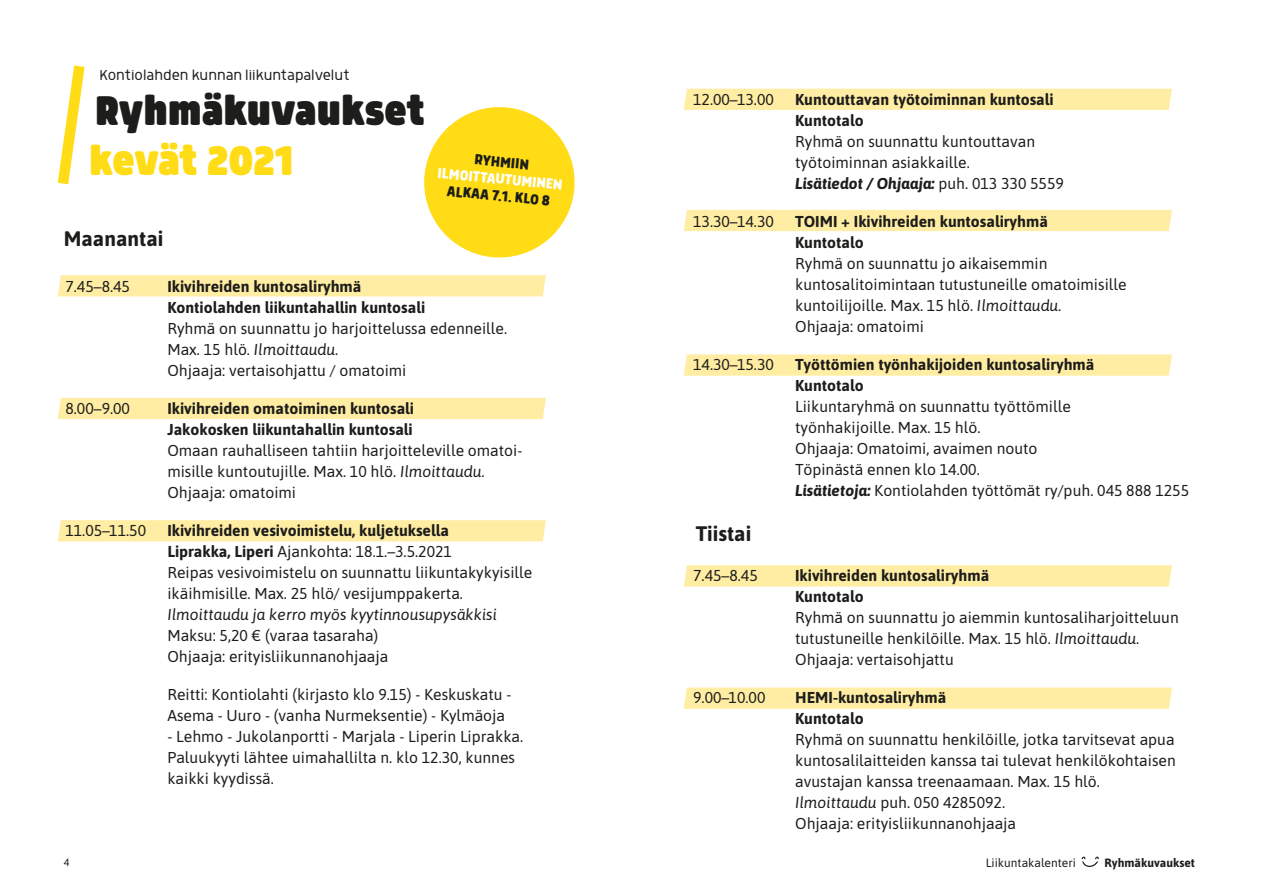
<style>
.page{position:relative;width:1263px;height:893px;background:#fff}
.page>*{position:absolute;margin:0;border:0;box-sizing:border-box;transform-origin:0 0}
.t1{font:900 48px "Morl";color:#1d1d1b}
.t2{font:900 48px "Morl";letter-spacing:-.005em;color:#ffdc15}
.t3{font:700 21px "Asap";color:#1d1d1b}
.t4{font:700 16.95px "Morl";color:#1d1d1b}
.t5{font:700 16.95px "Morl";color:#fff}
.t6{font:300 16.5px "Morl";color:#1d1d1b}
.t7{font:15.75px/21px "Asap";color:#1d1d1b}
.t8{font:700 15.75px/21px "Asap";color:#1d1d1b}
.t9{font:italic 15.75px "Asap";color:#1d1d1b}
.t10{font:12px "Asap";color:#1d1d1b}
.t11{font:700 12px "Asap";color:#1d1d1b}
.t12{font:10.5px "Asap";color:#1d1d1b}
.s1{font-style:italic}
.s2{font-weight:700}
.s3{font-weight:700;font-style:italic}
</style>
<div class="page">
<div style="left:58px;top:275px;width:488px;height:21px;background:#ffeda4"></div>
<div style="left:684px;top:89px;width:488px;height:21px;background:#ffeda4"></div>
<svg style="left:684px;top:565px;width:488px;height:22px"></svg>
<div style="left:684px;top:210px;width:488px;height:21px;background:#ffeda4"></div>
<div style="left:684px;top:688px;width:488px;height:21px;background:#ffeda4"></div>
<svg style="left:684px;top:354px;width:488px;height:22px"></svg>
<div style="left:58px;top:398px;width:488px;height:21px;background:#ffeda4"></div>
<div style="left:58px;top:520px;width:488px;height:21px;background:#ffeda4"></div>
<svg style="left:1082px;top:857px;width:17px;height:10px"></svg>
<svg style="left:57px;top:65px;width:28px;height:120px"></svg>
<svg style="left:424px;top:107px;width:151px;height:151px"></svg>
<p class="t6" style="left:100px;top:67px;width:252px">Kontiolahden kunnan liikuntapalvelut</p>
<h1 class="t1" style="left:95px;top:82px;width:331px">Ryhmäkuvaukset</h1>
<h1 class="t2" style="left:89px;top:132px;width:206px">kevät 2021</h1>
<h2 class="t3" style="left:64px;top:223px;width:101px">Maanantai</h2>
<p class="t4" style="left:475px;top:150px;width:56px;rotate:5deg">RYHMIIN</p>
<p class="t5" style="left:439px;top:164px;width:127px;rotate:5deg">ILMOITTAUTUMINEN</p>
<p class="t4" style="left:448px;top:181px;width:105px;rotate:5deg">ALKAA 7.1. KLO 8</p>
<p class="t7" style="left:65px;top:276px;width:66px">7.45–8.45</p>
<p class="t8" style="left:167px;top:276px;width:259px">Ikivihreiden kuntosaliryhmä<br>Kontiolahden liikuntahallin kuntosali</p>
<p class="t7" style="left:167px;top:318px;width:341px">Ryhmä on suunnattu jo harjoittelussa edenneille.<br>Max. 15 hlö. <span class="s1">Ilmoittaudu</span>.<br>Ohjaaja: vertaisohjattu / omatoimi</p>
<p class="t7" style="left:65px;top:398px;width:66px">8.00–9.00</p>
<p class="t8" style="left:167px;top:398px;width:248px">Ikivihreiden omatoiminen kuntosali<br>Jakokosken liikuntahallin kuntosali</p>
<p class="t7" style="left:167px;top:439px;width:356px">Omaan rauhalliseen tahtiin harjoitteleville omatoi&shy;misille kuntoutujille. Max. 10 hlö. <span class="s1">Ilmoittaudu</span>.<br>Ohjaaja: omatoimi</p>
<p class="t7" style="left:65px;top:519px;width:82px">11.05–11.50</p>
<p class="t7" style="left:167px;top:519px;width:366px"><span class="s2">Ikivihreiden vesivoimistelu, kuljetuksella<br>Liprakka, Liperi</span> Ajankohta: 18.1.–3.5.2021<br>Reipas vesivoimistelu on suunnattu liikuntakykyisille ikäihmisille. Max. 25 hlö/ vesijumppakerta.</p>
<p class="t9" style="left:167px;top:604px;width:331px">Ilmoittaudu ja kerro myös kyytinnousupysäkkisi</p>
<p class="t7" style="left:167px;top:624px;width:223px">Maksu: 5,20 € (varaa tasaraha)<br>Ohjaaja: erityisliikunnanohjaaja</p>
<p class="t7" style="left:167px;top:683px;width:346px">Reitti: Kontiolahti (kirjasto klo 9.15) - Keskuskatu -<br>Asema - Uuro - (vanha Nurmeksentie) - Kylmäoja</p>
<p class="t7" style="left:167px;top:725px;width:357px">- Lehmo - Jukolanportti - Marjala - Liperin Liprakka.<br>Paluukyyti lähtee uimahallilta n. klo 12.30, kunnes kaikki kyydissä.</p>
<p class="t12" style="left:64px;top:855px;width:7px">4</p>
<p class="t7" style="left:693px;top:88px;width:82px">12.00–13.00</p>
<p class="t8" style="left:795px;top:89px;width:260px">Kuntouttavan työtoiminnan kuntosali<br>Kuntotalo</p>
<p class="t7" style="left:795px;top:130px;width:270px">Ryhmä on suunnattu kuntouttavan työtoiminnan asiakkaille.<br><span class="s3">Lisätiedot / Ohjaaja:</span> puh. 013 330 5559</p>
<p class="t7" style="left:693px;top:210px;width:82px">13.30–14.30</p>
<p class="t8" style="left:795px;top:211px;width:254px">TOIMI + Ikivihreiden kuntosaliryhmä<br>Kuntotalo</p>
<p class="t7" style="left:795px;top:252px;width:333px">Ryhmä on suunnattu jo aikaisemmin kuntosalitoimintaan tutustuneille omatoimisille kuntoilijoille. Max. 15 hlö. <span class="s1">Ilmoittaudu.<br></span>Ohjaaja: omatoimi</p>
<p class="t7" style="left:693px;top:353px;width:82px">14.30–15.30</p>
<p class="t8" style="left:795px;top:354px;width:301px">Työttömien työnhakijoiden kuntosaliryhmä<br>Kuntotalo</p>
<p class="t7" style="left:795px;top:395px;width:395px">Liikuntaryhmä on suunnattu työttömille<br>työnhakijoille. Max. 15 hlö.<br>Ohjaaja: Omatoimi, avaimen nouto<br>Töpinästä ennen klo 14.00.<br><span class="s3">Lisätietoja:</span> Kontiolahden työttömät ry/puh. 045 888 1255</p>
<h2 class="t3" style="left:696px;top:519px;width:57px">Tiistai</h2>
<p class="t7" style="left:693px;top:564px;width:66px">7.45–8.45</p>
<p class="t8" style="left:795px;top:564px;width:196px">Ikivihreiden kuntosaliryhmä<br>Kuntotalo</p>
<p class="t7" style="left:795px;top:606px;width:385px">Ryhmä on suunnattu jo aiemmin kuntosaliharjoitteluun tutustuneille henkilöille. Max. 15 hlö. <span class="s1">Ilmoittaudu</span>.<br>Ohjaaja: vertaisohjattu</p>
<p class="t7" style="left:693px;top:686px;width:74px">9.00–10.00</p>
<p class="t8" style="left:795px;top:686px;width:153px">HEMI-kuntosaliryhmä<br>Kuntotalo</p>
<p class="t7" style="left:795px;top:728px;width:382px">Ryhmä on suunnattu henkilöille, jotka tarvitsevat apua kuntosalilaitteiden kanssa tai tulevat henkilökohtaisen avustajan kanssa treenaamaan. Max. 15 hlö.<br><span class="s1">Ilmoittaudu</span> puh. 050 4285092.<br>Ohjaaja: erityisliikunnanohjaaja</p>
<p class="t10" style="left:986px;top:854px;width:92px">Liikuntakalenteri</p>
<p class="t11" style="left:1104px;top:854px;width:92px">Ryhmäkuvaukset</p>
</div>
